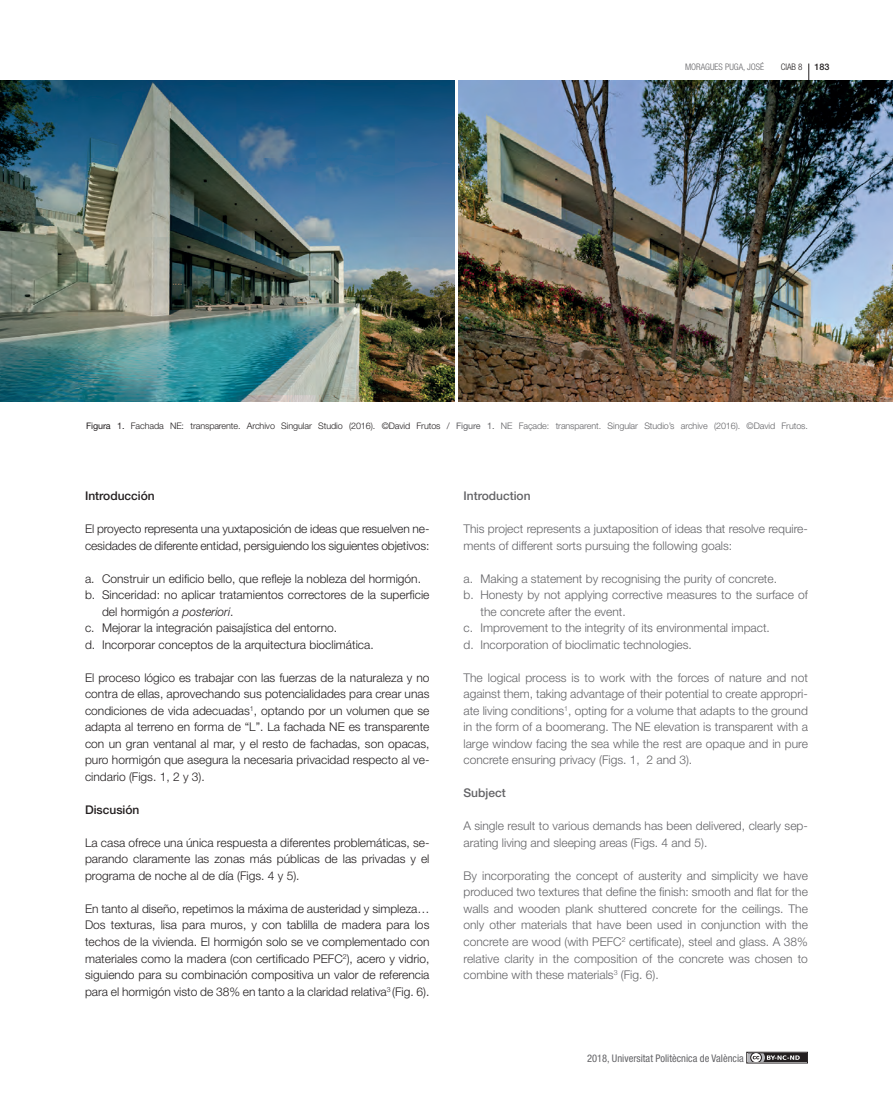
<style>
.page{position:relative;width:893px;height:1106px;background:#fff}
.page>*{position:absolute;margin:0;border:0;box-sizing:border-box;transform-origin:0 0}
.t1{font:300 12px/16.5px "Helvetica Neue LT Std";color:#231f20;text-align:justify}
.t2{font:300 12px/16.5px "Helvetica Neue LT Std";color:#636366}
.t3{font:500 12px "Helvetica Neue LT Std";color:#231f20}
.t4{font:500 12px "Helvetica Neue LT Std";color:#636366}
.t5{font:condensed 10.5px "Helvetica Neue LT Std";color:#636366}
.t6{font:300 9px "Helvetica Neue LT Std";letter-spacing:-.01em;color:#231f20}
.t7{font:300 condensed 9px "Helvetica Neue LT Std";color:#636366}
.t8{font:300 condensed 9px "Helvetica Neue LT Std";color:#231f20}
.t9{font:500 9px "Helvetica Neue LT Std";color:#231f20}
.s1{font-weight:400}
.s2{font-weight:400;color:#636366}
.s3{color:#636366}
.s4{font-style:italic}
</style>
<div class="page">
<svg style="left:808px;top:64px;width:1px;height:17px"></svg>
<div style="left:746px;top:1051px;width:62px;height:12px;border:1px solid #231f20"></div>
<div style="left:748px;top:1053px;width:58px;height:8px;background:#231f20"></div>
<svg style="left:748px;top:1053px;width:52px;height:8px"></svg>
<img style="left:0;top:81px;width:454px;height:320px">
<img style="left:458px;top:81px;width:435px;height:320px">
<p class="t7" style="left:685px;top:62px;width:81px">MORAGUES PUGA, JOSÉ</p>
<p class="t8" style="left:781px;top:62px;width:23px">CIAB 8</p>
<p class="t9" style="left:814px;top:62px;width:17px">183</p>
<p class="t6" style="left:86px;top:420px;width:723px"><span class="s1">Figura 1.</span> Fachada NE: transparente. Archivo Singular Studio (2016). ©David Frutos / <span class="s2">Figure 1.</span> <span class="s3">NE Façade: transparent. Singular Studio’s archive (2016). ©David Frutos.</span></p>
<p class="t3" style="left:85px;top:489px;width:71px">Introducción</p>
<p class="t1" style="left:85px;top:520px;width:346px">El proyecto representa una yuxtaposición de ideas que resuelven ne&shy;cesidades de diferente entidad, persiguiendo los siguientes objetivos:</p>
<p class="t1" style="left:85px;top:570px;width:337px">a. Construir un edificio bello, que refleje la nobleza del hormigón.</p>
<p class="t1" style="left:85px;top:586px;width:346px">b. Sinceridad: no aplicar tratamientos correctores de la superficie</p>
<p class="t1" style="left:102px;top:603px;width:133px">del hormigón <span class="s4">a posteriori</span>.</p>
<p class="t1" style="left:85px;top:619px;width:254px">c. Mejorar la integración paisajística del entorno.</p>
<p class="t1" style="left:85px;top:636px;width:290px">d. Incorporar conceptos de la arquitectura bioclimática.</p>
<p class="t1" style="left:85px;top:669px;width:346px">El proceso lógico es trabajar con las fuerzas de la naturaleza y no contra de ellas, aprovechando sus potencialidades para crear unas condiciones de vida adecuadas<sup>1</sup>, optando por un volumen que se adapta al terreno en forma de “L”. La fachada NE es transparente con un gran ventanal al mar, y el resto de fachadas, son opacas, puro hormigón que asegura la necesaria privacidad respecto al ve&shy;cindario (Figs. 1, 2 y 3).</p>
<p class="t3" style="left:85px;top:802px;width:56px">Discusión</p>
<p class="t1" style="left:85px;top:834px;width:346px">La casa ofrece una única respuesta a diferentes problemáticas, se&shy;parando claramente las zonas más públicas de las privadas y el programa de noche al de día (Figs. 4 y 5).</p>
<p class="t1" style="left:85px;top:900px;width:346px">En tanto al diseño, repetimos la máxima de austeridad y simpleza… Dos texturas, lisa para muros, y con tablilla de madera para los techos de la vivienda. El hormigón solo se ve complementado con materiales como la madera (con certificado PEFC<sup>2</sup>), acero y vidrio, siguiendo para su combinación compositiva un valor de referencia para el hormigón visto de 38% en tanto a la claridad relativa<sup>3</sup> (Fig. 6).</p>
<p class="t4" style="left:463px;top:489px;width:69px">Introduction</p>
<p class="t2" style="left:463px;top:520px;width:346px">This project represents a juxtaposition of ideas that resolve require&shy;ments of different sorts pursuing the following goals:</p>
<p class="t2" style="left:463px;top:570px;width:315px">a. Making a statement by recognising the purity of concrete.</p>
<p class="t2" style="left:463px;top:586px;width:346px">b. Honesty by not applying corrective measures to the surface of</p>
<p class="t2" style="left:480px;top:603px;width:147px">the concrete after the event.</p>
<p class="t2" style="left:463px;top:619px;width:308px">c. Improvement to the integrity of its environmental impact.</p>
<p class="t2" style="left:463px;top:636px;width:230px">d. Incorporation of bioclimatic technologies.</p>
<p class="t2" style="left:463px;top:669px;width:346px;text-align:justify">The logical process is to work with the forces of nature and not against them, taking advantage of their potential to create appropri&shy;ate living conditions<sup>1</sup>, opting for a volume that adapts to the ground in the form of a boomerang. The NE elevation is transparent with a large window facing the sea while the rest are opaque and in pure concrete ensuring privacy (Figs. 1, 2 and 3).</p>
<p class="t4" style="left:463px;top:786px;width:44px">Subject</p>
<p class="t2" style="left:463px;top:817px;width:346px">A single result to various demands has been delivered, clearly sep&shy;arating living and sleeping areas (Figs. 4 and 5).</p>
<p class="t2" style="left:463px;top:867px;width:346px;text-align:justify">By incorporating the concept of austerity and simplicity we have produced two textures that define the finish: smooth and flat for the walls and wooden plank shuttered concrete for the ceilings. The only other materials that have been used in conjunction with the concrete are wood (with PEFC<sup>2</sup> certificate), steel and glass. A 38% relative clarity in the composition of the concrete was chosen to combine with these materials<sup>3</sup> (Fig. 6).</p>
<p class="t5" style="left:587px;top:1051px;width:158px">2018, Universitat Politècnica de València</p>
</div>
